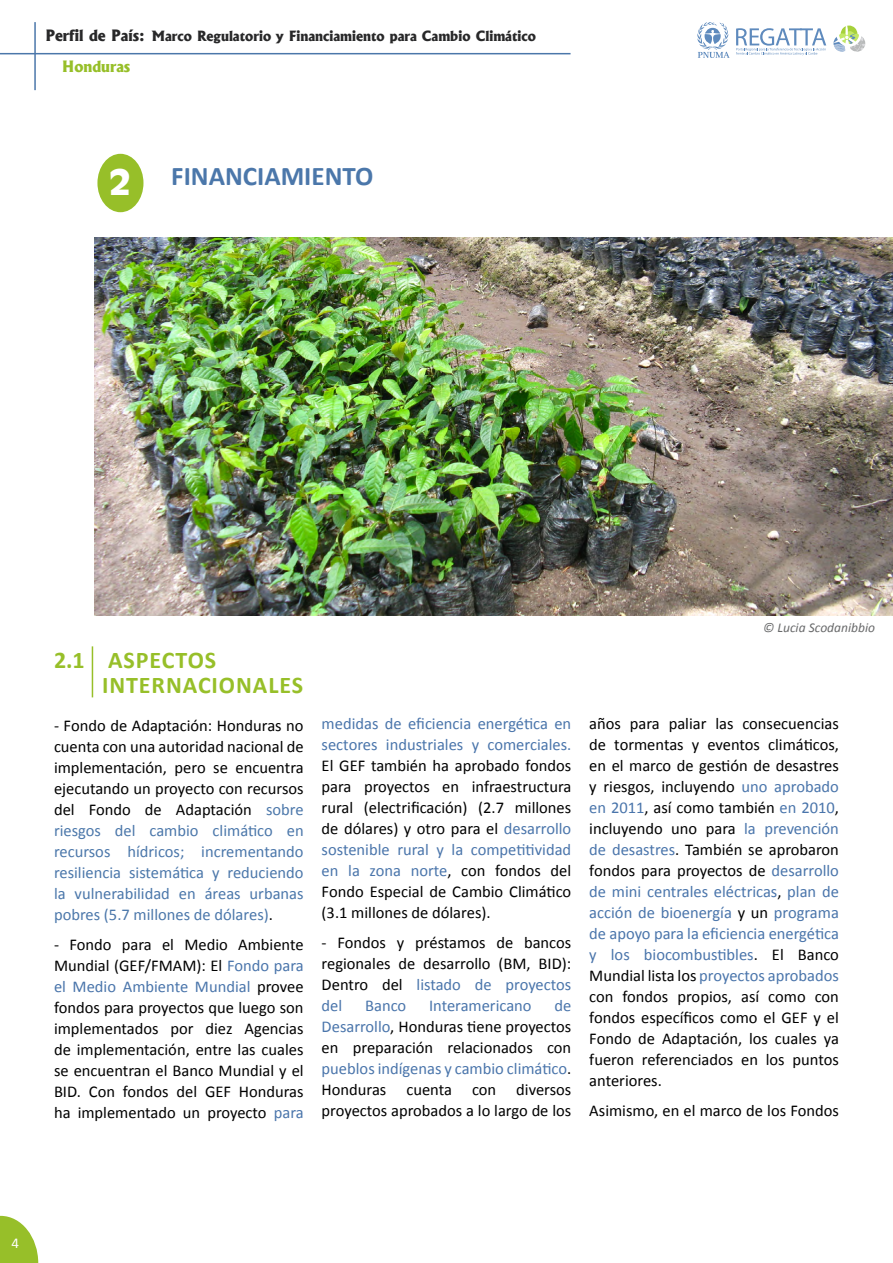
<style>
.page{position:relative;width:893px;height:1263px;background:#fff}
.page>*{position:absolute;margin:0;border:0;box-sizing:border-box;transform-origin:0 0}
.t1{font:700 27px "Calibri";color:#4b77aa}
.t2{font:700 24px/25.5px "Calibri";color:#97bf29}
.t3{font:16.5px/21px "Calibri";color:#000;text-align:justify}
.t4{font:16.5px/21px "Calibri";color:#4b77aa;text-align:justify}
.t5{font:16.5px/21px "Calibri";color:#4a75ab}
.t6{font:800 15px "Albertus";color:#97bf29}
.t7{font:15px "Calibri";color:#fff}
.t8{font:800 13.5px "Albertus";color:#282829}
.t9{font:italic 13.5px "Calibri";color:#696a6b}
.s1{font-size:15px}
.s2{font-family:"Antique Olive";font-size:34.5px;color:#fff}
.s3{color:#000}
.s4{color:#4a75ab}
</style>
<div class="page">
<img style="left:94px;top:238px;width:799px;height:377px">
<div style="left:97px;top:154px;width:46px;height:58px;background:#97bf29;border-radius:50%"></div>
<hr style="left:92px;top:646px;width:1px;height:51px;background:#97bf29">
<svg style="left:0;top:1216px;width:38px;height:47px"></svg>
<hr style="left:34px;top:22px;width:2px;height:68px;background:#4b77aa">
<hr style="left:0;top:53px;width:571px;height:1px;background:#4b77aa">
<svg style="left:697px;top:22px;width:32px;height:36px"></svg>
<svg style="left:736px;top:25px;width:130px;height:31px"></svg>
<p class="t8" style="left:45px;top:27px;width:492px"><span class="s1">Perfil de País:</span> Marco Regulatorio y Financiamiento para Cambio Climático</p>
<p class="t6" style="left:62px;top:57px;width:70px">Honduras</p>
<h1 class="t1" style="left:108px;top:158px;width:266px"><span class="s2">2</span> FINANCIAMIENTO</h1>
<h2 class="t2" style="left:102px;top:647px;width:36px;text-indent:-48px">2.1 ASPECTOS<br>INTERNACIONALES</h2>
<p class="t4" style="left:54px;top:715px;width:251px"><span class="s3">- Fondo de Adaptación: Honduras no cuenta con una autoridad nacional de implementación, pero se encuentra ejecutando un proyecto con recursos del Fondo de Adaptación</span> sobre riesgos del cambio climático en recursos hídricos; incrementando resiliencia sistemática y reduciendo la vulnerabilidad en áreas urbanas pobres (5.7 millones de dólares)<span class="s3">.</span></p>
<p class="t3" style="left:54px;top:934px;width:251px">- Fondo para el Medio Ambiente Mundial (GEF/FMAM): El <span class="s4">Fondo para el Medio Ambiente Mundial</span> provee fondos para proyectos que luego son implementados por diez Agencias de implementación, entre las cuales se encuentran el Banco Mundial y el BID. Con fondos del GEF Honduras ha implementado un proyecto <span class="s4">para</span></p>
<p class="t9" style="left:763px;top:618px;width:113px">© Lucia Scodanibbio</p>
<p class="t5" style="left:322px;top:713px;width:251px">medidas de eficiencia energética en sectores industriales y comerciales.</p>
<p class="t3" style="left:322px;top:755px;width:251px">El GEF también ha aprobado fondos para proyectos en infraestructura rural (electrificación) (2.7 millones de dólares) y otro para el <span class="s4">desarrollo sostenible rural y la competitividad en la zona norte</span>, con fondos del Fondo Especial de Cambio Climático (3.1 millones de dólares).</p>
<p class="t3" style="left:322px;top:932px;width:251px">- Fondos y préstamos de bancos regionales de desarrollo (BM, BID):<br>Dentro del <span class="s4">listado de proyectos del</span></p>
<p class="t3" style="left:322px;top:995px;width:251px;text-indent:233px"><span class="s4">de Desarrollo</span>, Honduras tiene proyectos en preparación relacionados con <span class="s4">pueblos indígenas y cambio climático</span>.<br>Honduras cuenta con diversos proyectos aprobados a lo largo de los</p>
<p class="t5" style="left:365px;top:995px;width:43px">Banco</p>
<p class="t5" style="left:429px;top:995px;width:104px">Interamericano</p>
<p class="t3" style="left:589px;top:713px;width:251px">años para paliar las consecuencias de tormentas y eventos climáticos, en el marco de gestión de desastres y riesgos, incluyendo <span class="s4">uno aprobado en 2011</span>, así como también <span class="s4">en 2010</span>, incluyendo uno para <span class="s4">la prevención de desastres</span>. También se aprobaron fondos para proyectos de <span class="s4">desarrollo de mini centrales eléctricas</span>, <span class="s4">plan de acción de bioenergía</span> y un <span class="s4">programa de apoyo para la eficiencia energética y los biocombustibles</span>. El Banco Mundial lista los <span class="s4">proyectos aprobados </span>con fondos propios, así como con fondos específicos como el GEF y el Fondo de Adaptación, los cuales ya fueron referenciados en los puntos anteriores.</p>
<p class="t3" style="left:589px;top:1100px;width:251px">Asimismo, en el marco de los Fondos</p>
<p class="t7" style="left:11px;top:1233px;width:9px">4</p>
</div>
